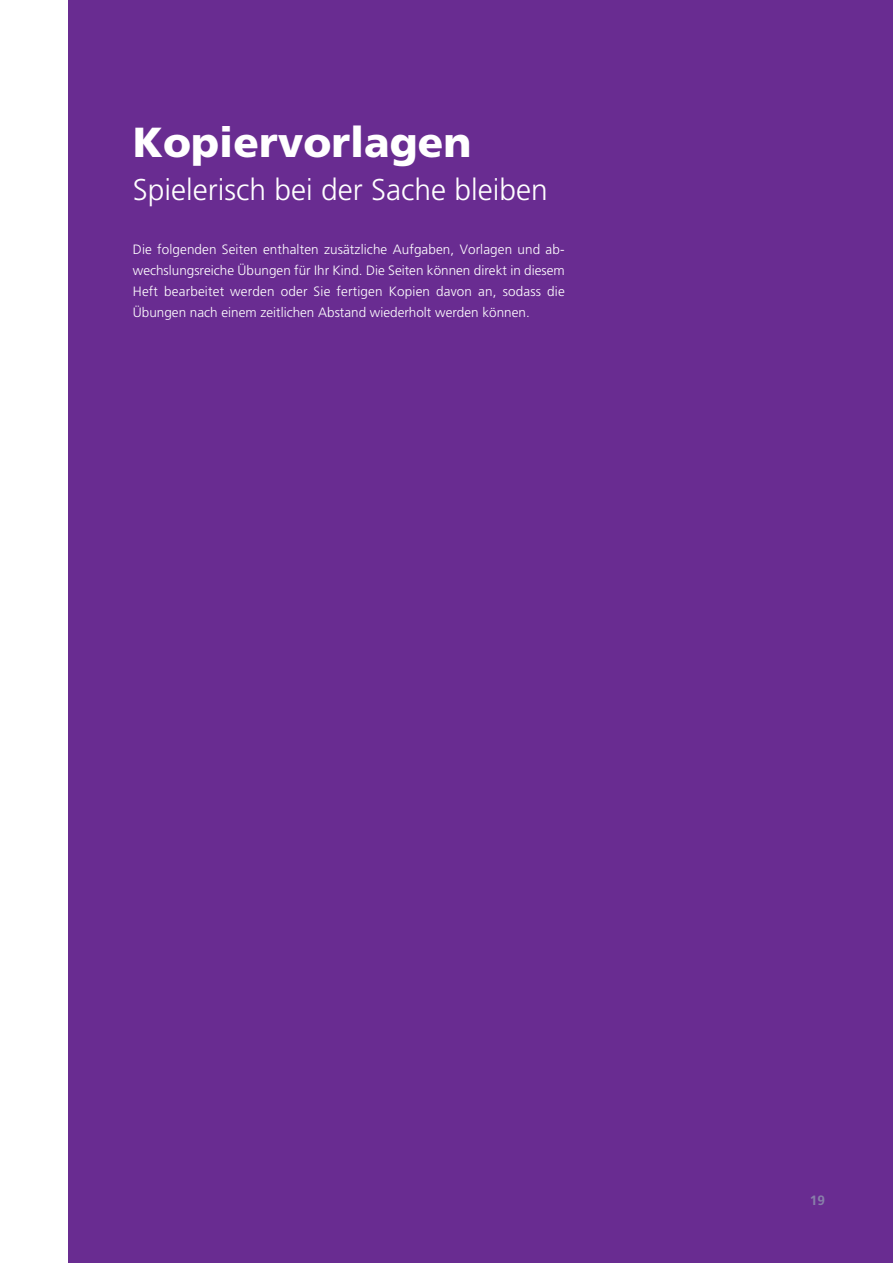
<style>
.page{position:relative;width:893px;height:1263px;background:#fff}
.page>*{position:absolute;margin:0;border:0;box-sizing:border-box;transform-origin:0 0}
.t1{font:900 42px "Frutiger";color:#fff}
.t2{font:300 30px "Frutiger";color:#fff}
.t3{font:300 13.5px/21px "Frutiger";color:#fff;text-align:justify}
.t4{font:700 13.5px "Frutiger";color:#887fa9}
</style>
<div class="page">
<div style="left:68px;top:0;width:825px;height:1263px;background:#692c91"></div>
<h1 class="t1" style="left:133px;top:117px;width:340px">Kopiervorlagen</h1>
<h2 class="t2" style="left:133px;top:173px;width:417px">Spielerisch bei der Sache bleiben</h2>
<p class="t3" style="left:133px;top:239px;width:433px">Die folgenden Seiten enthalten zusätzliche Aufgaben, Vorlagen und ab&shy;wechslungsreiche Übungen für Ihr Kind. Die Seiten können direkt in diesem Heft bearbeitet werden oder Sie fertigen Kopien davon an, sodass die Übungen nach einem zeitlichen Abstand wiederholt werden können.</p>
<p class="t4" style="left:810px;top:1193px;width:17px">19</p>
</div>
